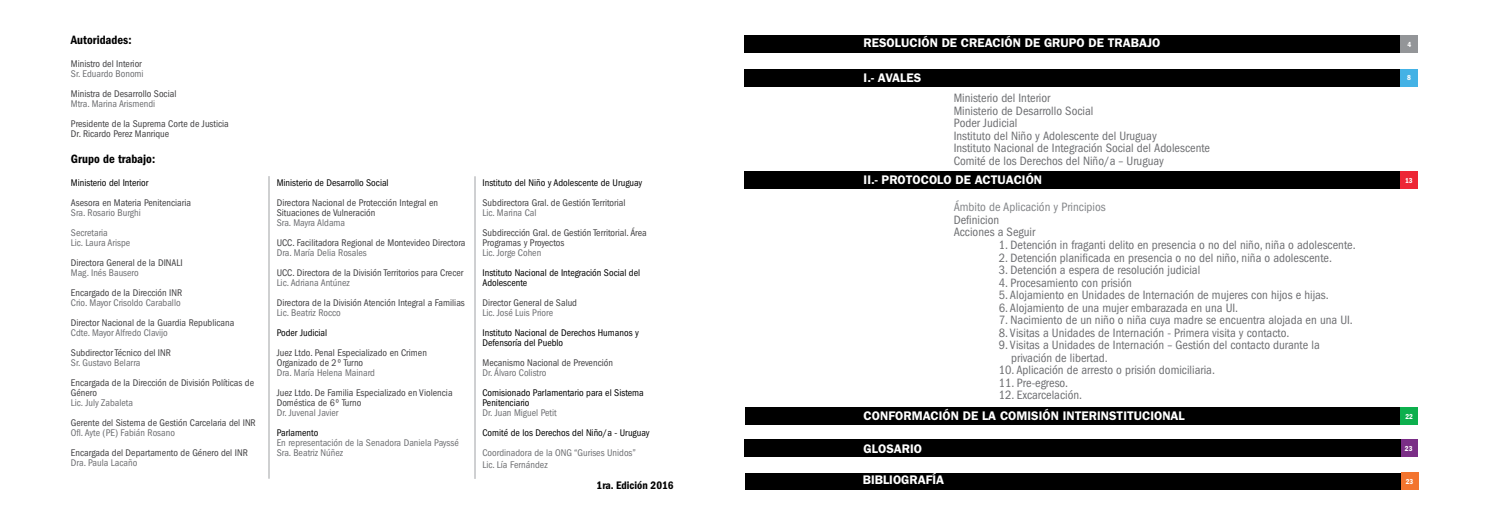
<style>
.page{position:relative;width:1489px;height:525px;background:#fff}
.page>*{position:absolute;margin:0;border:0;box-sizing:border-box;transform-origin:0 0}
.t1{font:condensed 12.5px/12.5px "ITC Franklin Gothic Std";color:#6d6e71}
.t2{font:600 12.5px "ITC Franklin Gothic Std";color:#fff}
.t3{font:condensed 12.5px "ITC Franklin Gothic Std";color:#828487}
.t4{font:12.5px "ITC Franklin Gothic Std Dm Cd";color:#000}
.t5{font:11.25px "ITC Franklin Gothic Std Dm Cd";color:#000}
.t6{font:condensed 10px/10px "ITC Franklin Gothic Std";color:#414042}
.t7{font:condensed 10px/20px "ITC Franklin Gothic Std";color:#6d6e71}
.t8{font:condensed 10px/10px "ITC Franklin Gothic Std";color:#000}
.t9{font:7.5px "ITC Franklin Gothic Std Dm Cd";color:#fff}
</style>
<div class="page">
<div style="left:744px;top:69px;width:672px;height:17px;background:#000"></div>
<div style="left:744px;top:35px;width:672px;height:17px;background:#000"></div>
<div style="left:745px;top:407px;width:655px;height:17px;background:#000"></div>
<div style="left:1400px;top:407px;width:17px;height:17px;background:#0daf4d"></div>
<div style="left:1399px;top:69px;width:18px;height:17px;background:#44b2e5"></div>
<div style="left:744px;top:172px;width:657px;height:17px;background:#000"></div>
<div style="left:1399px;top:172px;width:18px;height:17px;background:#ed2635"></div>
<div style="left:1399px;top:439px;width:18px;height:17px;background:#7a2e86"></div>
<div style="left:744px;top:439px;width:656px;height:17px;background:#000"></div>
<div style="left:1400px;top:35px;width:17px;height:17px;background:#939598"></div>
<div style="left:1400px;top:472px;width:18px;height:17px;background:#f3742e"></div>
<div style="left:745px;top:472px;width:655px;height:17px;background:#000"></div>
<hr style="left:268px;top:176px;width:1px;height:302px;background:#b3b5b7">
<hr style="left:474px;top:176px;width:1px;height:302px;background:#b3b5b7">
<p class="t4" style="left:71px;top:33px;width:62px">Autoridades:</p>
<p class="t6" style="left:71px;top:58px;width:72px">Ministro del Interior</p>
<p class="t7" style="left:71px;top:63px;width:74px">Sr. Eduardo Bonomi</p>
<p class="t6" style="left:71px;top:88px;width:107px">Ministra de Desarrollo Social</p>
<p class="t7" style="left:71px;top:93px;width:86px">Mtra. Marina Arismendi</p>
<p class="t6" style="left:71px;top:118px;width:159px">Presidente de la Suprema Corte de Justicia<br>Dr. Ricardo Perez Manrique</p>
<p class="t4" style="left:71px;top:152px;width:86px">Grupo de trabajo:</p>
<p class="t8" style="left:71px;top:177px;width:79px">Ministerio del Interior</p>
<p class="t6" style="left:71px;top:197px;width:122px">Asesora en Materia Penitenciaria</p>
<p class="t7" style="left:71px;top:202px;width:71px">Sra. Rosario Burghi<br>Secretaria</p>
<p class="t7" style="left:71px;top:232px;width:61px">Lic. Laura Arispe</p>
<p class="t6" style="left:71px;top:257px;width:113px">Directora General de la DINALI</p>
<p class="t7" style="left:71px;top:262px;width:69px">Mag. Inés Bausero</p>
<p class="t6" style="left:71px;top:287px;width:113px">Encargado de la Dirección INR</p>
<p class="t7" style="left:71px;top:292px;width:111px">Crio. Mayor Crisoldo Caraballo</p>
<p class="t6" style="left:71px;top:317px;width:165px">Director Nacional de la Guardia Republicana</p>
<p class="t7" style="left:71px;top:322px;width:98px">Cdte. Mayor Alfredo Clavijo</p>
<p class="t6" style="left:71px;top:347px;width:101px">Subdirector Técnico del INR</p>
<p class="t7" style="left:71px;top:352px;width:71px">Sr. Gustavo Belarra</p>
<p class="t6" style="left:71px;top:377px;width:185px">Encargada de la Dirección de División Políticas de<br>Género</p>
<p class="t7" style="left:71px;top:392px;width:64px">Lic. July Zabaleta</p>
<p class="t6" style="left:71px;top:417px;width:186px">Gerente del Sistema de Gestión Carcelaria del INR</p>
<p class="t7" style="left:71px;top:422px;width:106px">Ofl. Ayte (PE) Fabián Rosano</p>
<p class="t6" style="left:71px;top:447px;width:178px">Encargada del Departamento de Género del INR</p>
<p class="t7" style="left:71px;top:452px;width:68px">Dra. Paula Lacaño</p>
<p class="t8" style="left:277px;top:178px;width:113px">Ministerio de Desarrollo Social</p>
<p class="t6" style="left:277px;top:198px;width:163px">Directora Nacional de Protección Integral en<br>Situaciones de Vulneración</p>
<p class="t7" style="left:277px;top:213px;width:70px">Sra. Mayra Aldama</p>
<p class="t6" style="left:277px;top:238px;width:190px">UCC. Facilitadora Regional de Montevideo Directora</p>
<p class="t7" style="left:277px;top:243px;width:92px">Dra. María Delia Rosales</p>
<p class="t6" style="left:277px;top:268px;width:188px">UCC. Directora de la División Territorios para Crecer</p>
<p class="t7" style="left:277px;top:273px;width:75px">Lic. Adriana Antúnez</p>
<p class="t6" style="left:277px;top:298px;width:190px">Directora de la División Atención Integral a Familias</p>
<p class="t7" style="left:277px;top:303px;width:66px">Lic. Beatriz Rocco</p>
<p class="t8" style="left:277px;top:328px;width:52px">Poder Judicial</p>
<p class="t6" style="left:277px;top:348px;width:152px">Juez Ltdo. Penal Especializado en Crimen<br>Organizado de 2º Turno</p>
<p class="t7" style="left:277px;top:363px;width:100px">Dra. María Helena Mainard</p>
<p class="t6" style="left:277px;top:388px;width:177px">Juez Ltdo. De Familia Especializado en Violencia<br>Doméstica de 6º Turno</p>
<p class="t7" style="left:277px;top:403px;width:63px">Dr. Juvenal Javier</p>
<p class="t8" style="left:277px;top:428px;width:43px">Parlamento</p>
<p class="t7" style="left:277px;top:438px;width:184px;line-height:10px">En representación de la Senadora Daniela Payssé<br>Sra. Beatriz Núñez</p>
<p class="t8" style="left:482px;top:178px;width:161px">Instituto del Niño y Adolescente de Uruguay</p>
<p class="t6" style="left:482px;top:198px;width:144px">Subdirectora Gral. de Gestión Territorial</p>
<p class="t7" style="left:482px;top:203px;width:55px">Lic. Marina Cal</p>
<p class="t6" style="left:482px;top:228px;width:166px">Subdirección Gral. de Gestión Territorial. Área<br>Programas y Proyectos</p>
<p class="t7" style="left:482px;top:243px;width:60px">Lic. Jorge Cohen</p>
<p class="t8" style="left:482px;top:268px;width:159px">Instituto Nacional de Integración Social del<br>Adolescente</p>
<p class="t6" style="left:482px;top:298px;width:96px">Director General de Salud</p>
<p class="t7" style="left:482px;top:303px;width:72px">Lic. José Luis Priore</p>
<p class="t8" style="left:482px;top:328px;width:158px">Instituto Nacional de Derechos Humanos y<br>Defensoría del Pueblo</p>
<p class="t6" style="left:482px;top:358px;width:132px">Mecanismo Nacional de Prevención</p>
<p class="t7" style="left:482px;top:363px;width:65px">Dr. Álvaro Colistro</p>
<p class="t8" style="left:482px;top:388px;width:163px">Comisionado Parlamentario para el Sistema<br>Penitenciario</p>
<p class="t7" style="left:482px;top:403px;width:76px">Dr. Juan Miguel Petit</p>
<p class="t8" style="left:482px;top:428px;width:168px">Comité de los Derechos del Niño/a - Uruguay</p>
<p class="t7" style="left:482px;top:447px;width:155px;line-height:11.2px">Coordinadora de la ONG “Gurises Unidos”<br>Lic. Lía Fernández</p>
<p class="t5" style="left:596px;top:478px;width:78px">1ra. Edición 2016</p>
<p class="t2" style="left:863px;top:36px;width:298px">RESOLUCIÓN DE CREACIÓN DE GRUPO DE TRABAJO</p>
<p class="t9" style="left:1407px;top:40px;width:5px">4</p>
<p class="t2" style="left:863px;top:70px;width:59px">I.- AVALES</p>
<p class="t1" style="left:953px;top:92px;width:258px">Ministerio del Interior<br>Ministerio de Desarrollo Social<br>Poder Judicial<br>Instituto del Niño y Adolescente del Uruguay<br>Instituto Nacional de Integración Social del Adolescente Comité de los Derechos del Niño/a – Uruguay</p>
<p class="t2" style="left:863px;top:172px;width:180px">II.- PROTOCOLO DE ACTUACIÓN</p>
<p class="t3" style="left:953px;top:200px;width:153px">Ámbito de Aplicación y Principios</p>
<p class="t1" style="left:953px;top:226px;width:83px">Acciones a Seguir</p>
<p class="t1" style="left:998px;top:238px;width:358px">1. Detención in fraganti delito en presencia o no del niño, niña o adolescente.</p>
<p class="t1" style="left:998px;top:251px;width:335px">2. Detención planificada en presencia o no del niño, niña o adolescente.</p>
<p class="t1" style="left:998px;top:263px;width:203px">3. Detención a espera de resolución judicial</p>
<p class="t1" style="left:998px;top:276px;width:135px">4. Procesamiento con prisión</p>
<p class="t1" style="left:998px;top:288px;width:331px">5. Alojamiento en Unidades de Internación de mujeres con hijos e hijas.</p>
<p class="t1" style="left:998px;top:301px;width:241px">6. Alojamiento de una mujer embarazada en una UI.</p>
<p class="t1" style="left:998px;top:313px;width:356px">7. Nacimiento de un niño o niña cuya madre se encuentra alojada en una UI.</p>
<p class="t1" style="left:998px;top:326px;width:292px">8. Visitas a Unidades de Internación - Primera visita y contacto.</p>
<p class="t1" style="left:1011px;top:338px;width:310px;text-indent:-12px">9. Visitas a Unidades de Internación – Gestión del contacto durante la privación de libertad.</p>
<p class="t1" style="left:998px;top:363px;width:218px">10. Aplicación de arresto o prisión domiciliaria.</p>
<p class="t1" style="left:998px;top:376px;width:71px">11. Pre-egreso.</p>
<p class="t1" style="left:998px;top:388px;width:85px">12. Excarcelación.</p>
<p class="t9" style="left:1406px;top:73px;width:5px">8</p>
<p class="t9" style="left:1404px;top:176px;width:9px">13</p>
<p class="t2" style="left:863px;top:408px;width:323px">CONFORMACIÓN DE LA COMISIÓN INTERINSTITUCIONAL</p>
<p class="t2" style="left:863px;top:441px;width:60px">GLOSARIO</p>
<p class="t9" style="left:1404px;top:443px;width:9px">23</p>
<p class="t9" style="left:1405px;top:412px;width:9px">22</p>
<p class="t2" style="left:862px;top:472px;width:83px">BIBLIOGRAFÍA</p>
<p class="t9" style="left:1405px;top:476px;width:9px">23</p>
</div>
